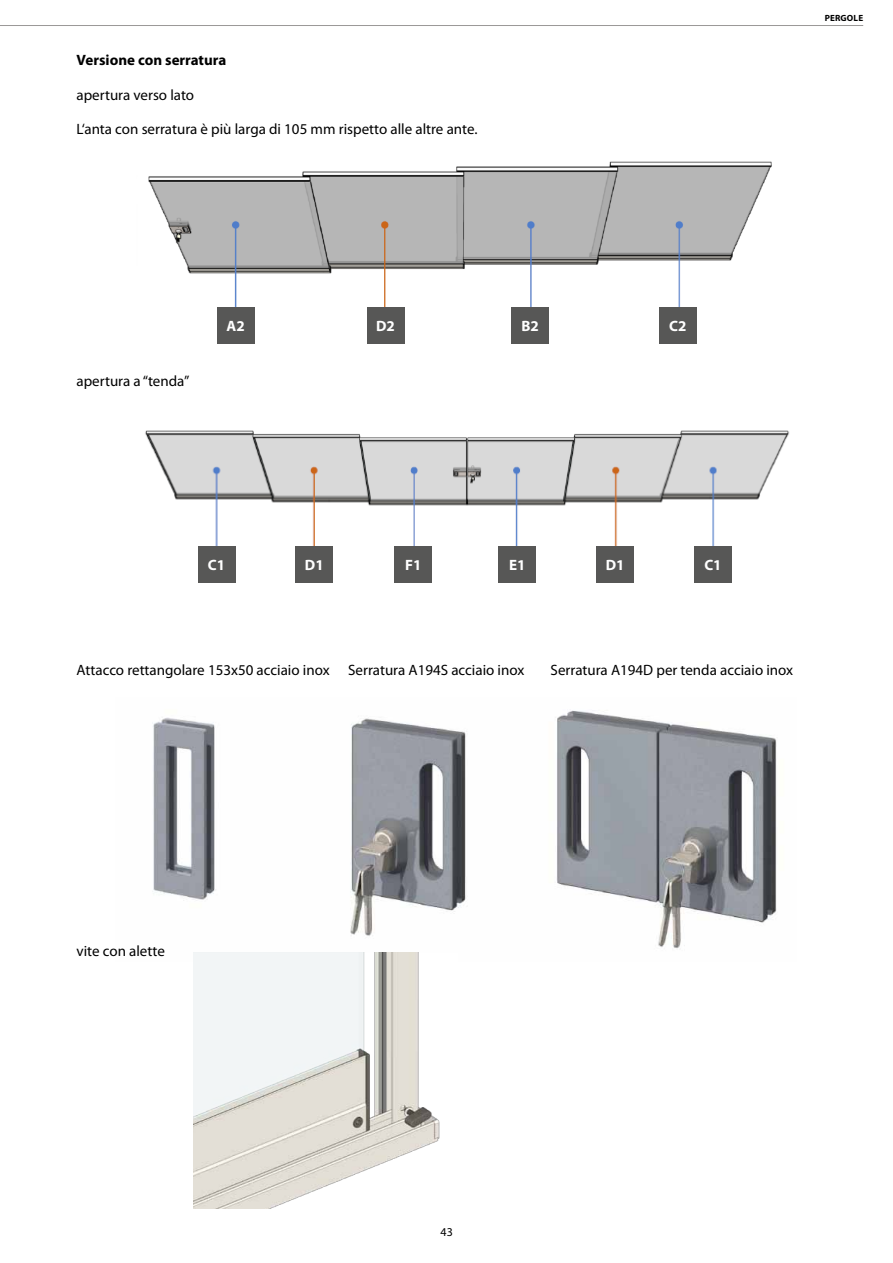
<style>
.page{position:relative;width:893px;height:1263px;background:#fff}
.page>*{position:absolute;margin:0;border:0;box-sizing:border-box;transform-origin:0 0}
.t1{font:15px "Myriad Pro";color:#000}
.t2{font:700 15px "Myriad Pro";color:#000}
.t3{font:700 15px "Myriad Pro";color:#fff}
.t4{font:12px "Myriad Pro";color:#000}
.t5{font:700 9px "Myriad Pro";letter-spacing:.02em;color:#000}
</style>
<div class="page">
<hr style="left:0;top:25px;width:863px;height:1px;background:#9b9998">
<img style="left:148px;top:161px;width:624px;height:183px">
<img style="left:145px;top:430px;width:645px;height:153px">
<img style="left:153px;top:710px;width:624px;height:251px">
<div style="left:217px;top:307px;width:37px;height:37px;background:#575756"></div>
<div style="left:198px;top:546px;width:37px;height:37px;background:#575756"></div>
<div style="left:694px;top:546px;width:38px;height:37px;background:#575756"></div>
<div style="left:367px;top:307px;width:37px;height:37px;background:#575756"></div>
<div style="left:296px;top:546px;width:37px;height:37px;background:#575756"></div>
<div style="left:597px;top:546px;width:37px;height:37px;background:#575756"></div>
<div style="left:512px;top:307px;width:37px;height:37px;background:#575756"></div>
<div style="left:395px;top:546px;width:37px;height:37px;background:#575756"></div>
<div style="left:659px;top:307px;width:37px;height:37px;background:#575756"></div>
<div style="left:499px;top:546px;width:37px;height:37px;background:#575756"></div>
<div style="left:194px;top:953px;width:264px;height:256px;background:#fff"></div>
<img style="left:194px;top:953px;width:246px;height:256px">
<p class="t2" style="left:77px;top:50px;width:151px">Versione con serratura</p>
<p class="t1" style="left:77px;top:85px;width:119px">apertura verso lato</p>
<p class="t1" style="left:77px;top:120px;width:402px">L‘anta con serratura è più larga di 105 mm rispetto alle altre ante.</p>
<p class="t5" style="left:825px;top:12px;width:40px">PERGOLE</p>
<p class="t1" style="left:77px;top:371px;width:114px">apertura a “tenda”</p>
<p class="t3" style="left:227px;top:316px;width:20px">A2</p>
<p class="t3" style="left:376px;top:316px;width:20px">D2</p>
<p class="t3" style="left:521px;top:316px;width:19px">B2</p>
<p class="t3" style="left:669px;top:316px;width:19px">C2</p>
<p class="t3" style="left:208px;top:555px;width:19px">C1</p>
<p class="t3" style="left:704px;top:555px;width:19px">C1</p>
<p class="t3" style="left:305px;top:555px;width:20px">D1</p>
<p class="t3" style="left:606px;top:555px;width:20px">D1</p>
<p class="t3" style="left:405px;top:555px;width:18px">F1</p>
<p class="t3" style="left:509px;top:555px;width:18px">E1</p>
<p class="t1" style="left:77px;top:660px;width:449px">Attacco rettangolare 153x50 acciaio inox Serratura A194S acciaio inox</p>
<p class="t1" style="left:551px;top:660px;width:244px">Serratura A194D per tenda acciaio inox</p>
<p class="t1" style="left:77px;top:942px;width:90px">vite con alette</p>
<p class="t4" style="left:440px;top:1225px;width:14px">43</p>
</div>
